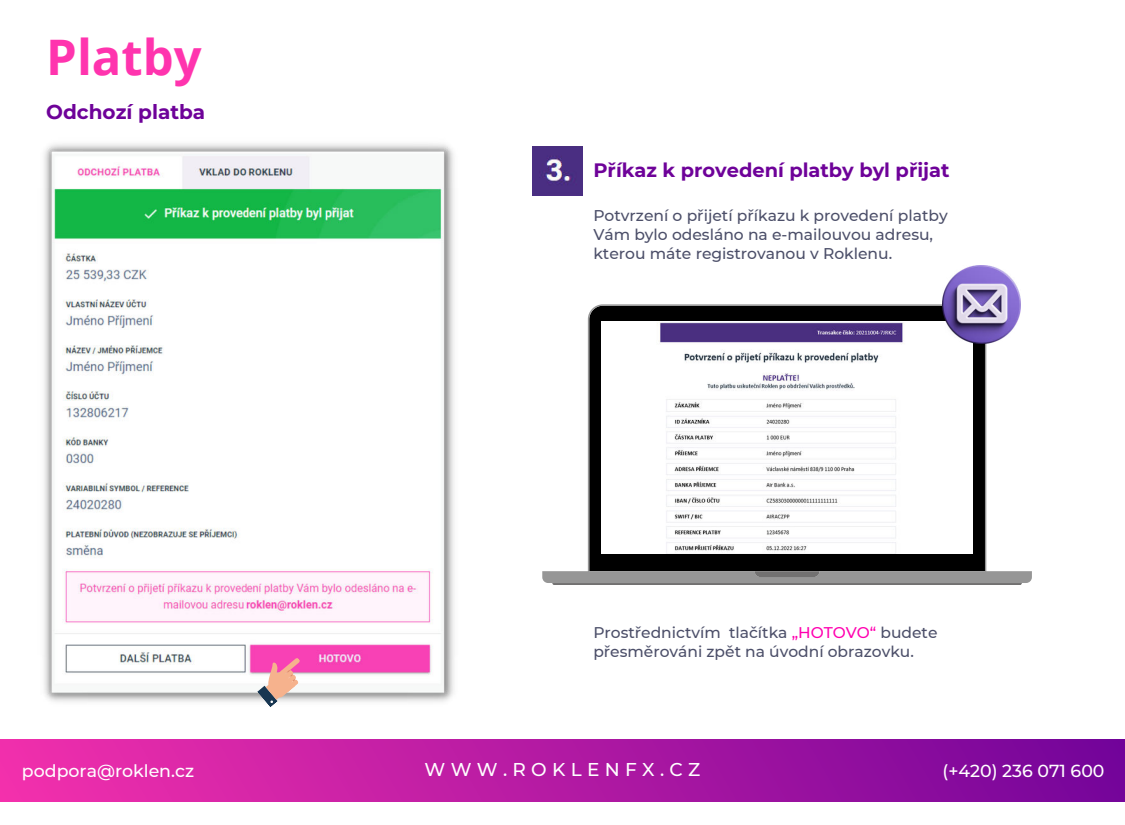
<style>
.page{position:relative;width:1125px;height:825px;background:#fff}
.page>*{position:absolute;margin:0;border:0;box-sizing:border-box;transform-origin:0 0}
.t1{font:700 49px "Open Sans";color:#ff34ae}
.t2{font:700 20px "Montserrat";color:#6e0299}
.t3{font:700 19.4px "Montserrat";color:#6e0299}
.t4{font:500 18.5px "Montserrat";letter-spacing:.29em;color:#fff}
.t5{font:500 17.4px "Montserrat";color:#fff}
.t6{font:500 15.5px/18.8px "Montserrat";color:#4c4f69}
.s1{color:#ff00b0}
</style>
<div class="page">
<svg style="left:542px;top:304px;width:490px;height:279px"></svg>
<svg style="left:755px;top:571px;width:65px;height:6px"></svg>
<svg style="left:552px;top:583px;width:470px;height:2px"></svg>
<img style="left:601px;top:321px;width:372px;height:233px">
<img style="left:942px;top:265px;width:78px;height:78px">
<div style="left:0;top:740px;width:1125px;height:61px;background:linear-gradient(to right,#f230ac,#73049a)"></div>
<img style="left:533px;top:146px;width:49px;height:49px">
<img style="left:44px;top:143px;width:410px;height:559px">
<svg style="left:257px;top:658px;width:43px;height:49px"></svg>
<h1 class="t1" style="left:46px;top:22px;width:157px">Platby</h1>
<p class="t2" style="left:46px;top:97px;width:161px">Odchozí platba</p>
<p class="t3" style="left:593px;top:156px;width:358px">Příkaz k provedení platby byl přijat</p>
<p class="t6" style="left:593px;top:206px;width:356px">Potvrzení o přijetí příkazu k provedení platby<br>Vám bylo odesláno na e-mailouvou adresu, kterou máte registrovanou v Roklenu.</p>
<p class="t6" style="left:593px;top:623px;width:346px">Prostřednictvím tlačítka <span class="s1">„HOTOVO“</span> budete přesměrováni zpět na úvodní obrazovku.</p>
<p class="t4" style="left:425px;top:756px;width:277px">WWW.ROKLENFX.CZ</p>
<p class="t5" style="left:22px;top:759px;width:174px">podpora@roklen.cz</p>
<p class="t5" style="left:943px;top:759px;width:163px">(+420) 236 071 600</p>
</div>
